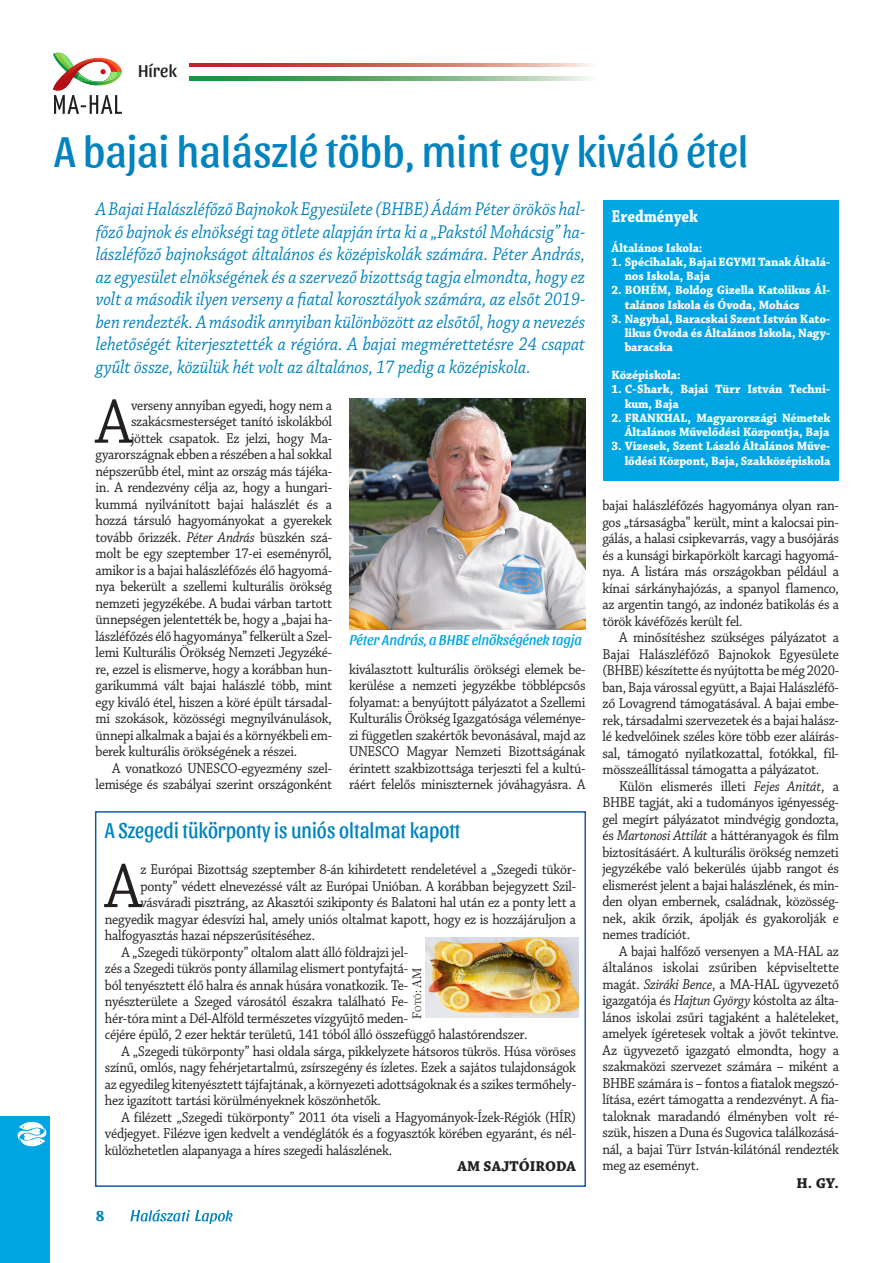
<style>
.page{position:relative;width:893px;height:1263px;background:#fff}
.page>*{position:absolute;margin:0;border:0;box-sizing:border-box;transform-origin:0 0}
.Elsőkenyér{font:65.7px "Chaparral Pro";color:#231f20;scale:.92 1}
.Főcím{font:45px "Sansita";color:#0083bf;scale:.95 1}
.cím3{font:22.5px "Sansita";color:#0083bf;scale:.88 1}
.Líd{font:italic 19.5px/22.5px "Chaparral Pro";color:#0083bf;text-align:justify;scale:.9 1}
.keretes_cím{font:700 18px "Chaparral Pro";color:#fff;scale:.85 1}
.rovatcím{font:18px "Sansita";color:#231f20}
.Kenyér{font:15px/16.5px "Chaparral Pro";letter-spacing:-.02em;color:#231f20;text-align:justify;scale:.92 1}
.Elsőkenyér-2{font:15px "Chaparral Pro";letter-spacing:-.02em;color:#231f20;scale:.92 1}
.Képaláírás{font:italic 15px "Sansita";color:#00a6e4;scale:.95 1}
.Aláírás{font:700 15px "Chaparral Pro";color:#231f20}
.t1{font:700 15px "Sansita";color:#0083bf}
.keretes_kenyer{font:700 12.75px/14.2px "Chaparral Pro";letter-spacing:-.01em;color:#fff;scale:.95 1}
.Fotós{font:12px "Adobe Caslon PFL";color:#231f20;scale:.95 1}
.s1{font-style:italic}
.s2{font-size:8.4px}
</style>
<div class="page">
<svg style="left:53px;top:53px;width:69px;height:61px"></svg>
<svg style="left:130px;top:1209px;width:103px;height:15px"></svg>
<div style="left:0;top:1116px;width:50px;height:147px;background:#00a6e4"></div>
<svg style="left:18px;top:1122px;width:28px;height:24px"></svg>
<svg style="left:189px;top:64px;width:403px;height:3px"></svg>
<svg style="left:189px;top:77px;width:400px;height:3px"></svg>
<div style="left:603px;top:201px;width:236px;height:280px;background:#00a6e4"></div>
<img style="left:349px;top:399px;width:236px;height:231px">
<div style="left:95px;top:811px;width:491px;height:376px;border:2px solid #1359a9"></div>
<img style="left:425px;top:937px;width:153px;height:80px">
<p class="rovatcím" style="left:138px;top:60px;width:40px">Hírek</p>
<p class="Főcím" style="left:54px;top:126px;width:733px">A bajai halászlé több, mint egy kiváló étel</p>
<p class="Líd" style="left:96px;top:198px;width:545px">A Bajai Halászléfőző Bajnokok Egyesülete (BHBE) Ádám Péter örökös hal&shy;főző bajnok és elnökségi tag ötlete alapján írta ki a „Pakstól Mohácsig” ha&shy;lászléfőző bajnokságot általános és középiskolák számára. Péter András, az egyesület elnökségének és a szervező bizottság tagja elmondta, hogy ez volt a második ilyen verseny a fiatal korosztályok számára, az elsőt 2019- ben rendezték. A második annyiban különbözött az elsőtől, hogy a nevezés lehetőségét kiterjesztették a régióra. A bajai megmérettetésre 24 csapat gyűlt össze, közülük hét volt az általános, 17 pedig a középiskola.</p>
<p class="keretes_cím" style="left:612px;top:206px;width:103px">Eredmények</p>
<p class="keretes_kenyer" style="left:612px;top:241px;width:97px">Általános Iskola:</p>
<p class="keretes_kenyer" style="left:625px;top:255px;width:218px;text-indent:-13px">1. Spécihalak, Bajai EGYMI Tanak Általá&shy;nos Iskola, Baja</p>
<p class="keretes_kenyer" style="left:625px;top:284px;width:218px;text-indent:-13px">2. BOHÉM, Boldog Gizella Katolikus Ál&shy;talános Iskola és Óvoda, Mohács</p>
<p class="keretes_kenyer" style="left:625px;top:312px;width:218px;text-align:justify;text-indent:-13px">3. Nagyhal, Baracskai Szent István Kato&shy;likus Óvoda és Általános Iskola, Nagy&shy;baracska</p>
<p class="keretes_kenyer" style="left:612px;top:368px;width:74px">Középiskola:</p>
<p class="keretes_kenyer" style="left:625px;top:383px;width:218px;text-indent:-13px">1. C-Shark, Bajai Türr István Techni&shy;kum, Baja</p>
<p class="keretes_kenyer" style="left:612px;top:411px;width:232px;text-align:right">2. FRANKHAL, Magyarországi Németek<br>Általános Művelődési Központja, Baja</p>
<p class="keretes_kenyer" style="left:612px;top:440px;width:232px;text-align:right">3. Vizesek, Szent László Általános Műve&shy;lődési Központ, Baja, Szakközépiskola</p>
<p class="Elsőkenyér" style="left:96px;top:385px;width:41px">A</p>
<p class="Elsőkenyér-2" style="left:131px;top:397px;width:220px">verseny annyiban egyedi, hogy nem a</p>
<p class="Elsőkenyér-2" style="left:131px;top:413px;width:220px">szakácsmesterséget tanító iskolákból</p>
<p class="Elsőkenyér-2" style="left:131px;top:430px;width:220px">jöttek csapatok. Ez jelzi, hogy Ma-</p>
<p class="Elsőkenyér-2" style="left:96px;top:446px;width:259px">gyarországnak ebben a részében a hal sokkal</p>
<p class="Elsőkenyér-2" style="left:96px;top:463px;width:259px">népszerűbb étel, mint az ország más tájéka-</p>
<p class="Elsőkenyér-2" style="left:96px;top:479px;width:259px">in. A rendezvény célja az, hogy a hungari-</p>
<p class="Elsőkenyér-2" style="left:96px;top:496px;width:258px">kummá nyilvánított bajai halászlét és a</p>
<p class="Elsőkenyér-2" style="left:96px;top:512px;width:259px">hozzá társuló hagyományokat a gyerekek</p>
<p class="Elsőkenyér-2" style="left:96px;top:529px;width:259px">tovább őrizzék. <span class="s1">Péter András</span> büszkén szá-</p>
<p class="Elsőkenyér-2" style="left:96px;top:545px;width:258px">molt be egy szeptember 17-ei eseményről,</p>
<p class="Elsőkenyér-2" style="left:96px;top:562px;width:259px">amikor is a bajai halászléfőzés élő hagyomá-</p>
<p class="Elsőkenyér-2" style="left:96px;top:578px;width:259px">nya bekerült a szellemi kulturális örökség</p>
<p class="Elsőkenyér-2" style="left:96px;top:595px;width:259px">nemzeti jegyzékébe. A budai várban tartott</p>
<p class="Elsőkenyér-2" style="left:96px;top:611px;width:259px">ünnepségen jelentették be, hogy a „bajai ha-</p>
<p class="Elsőkenyér-2" style="left:96px;top:628px;width:259px">lászléfőzés élő hagyománya” felkerült a Szel-</p>
<p class="Elsőkenyér-2" style="left:96px;top:644px;width:259px">lemi Kulturális Örökség Nemzeti Jegyzéké-</p>
<p class="Elsőkenyér-2" style="left:96px;top:661px;width:259px">re, ezzel is elismerve, hogy a korábban hun-</p>
<p class="Elsőkenyér-2" style="left:96px;top:677px;width:258px">garikummá vált bajai halászlé több, mint</p>
<p class="Elsőkenyér-2" style="left:96px;top:694px;width:259px">egy kiváló étel, hiszen a köré épült társadal-</p>
<p class="Elsőkenyér-2" style="left:96px;top:710px;width:258px">mi szokások, közösségi megnyilvánulások,</p>
<p class="Elsőkenyér-2" style="left:96px;top:727px;width:259px">ünnepi alkalmak a bajai és a környékbeli em-</p>
<p class="Elsőkenyér-2" style="left:96px;top:743px;width:221px">berek kulturális örökségének a részei.</p>
<p class="Kenyér" style="left:96px;top:760px;width:259px;text-align:right">A vonatkozó UNESCO-egyezmény szel&shy;lemisége és szabályai szerint országonként</p>
<p class="Kenyér" style="left:602px;top:498px;width:259px">bajai halászléfőzés hagyománya olyan ran&shy;gos „társaságba” került, mint a kalocsai pin&shy;gálás, a halasi csipkevarrás, vagy a busójárás és a kunsági birkapörkölt karcagi hagyomá&shy;nya. A listára más országokban például a kínai sárkányhajózás, a spanyol flamenco, az argentin tangó, az indonéz batikolás és a török kávéfőzés került fel.</p>
<p class="Kenyér" style="left:602px;top:630px;width:259px;text-indent:17px">A minősítéshez szükséges pályázatot a Bajai Halászléfőző Bajnokok Egyesülete (BHBE) készítette és nyújtotta be még 2020- ban, Baja várossal együtt, a Bajai Halászléfő&shy;ző Lovagrend támogatásával. A bajai embe&shy;rek, társadalmi szervezetek és a bajai halász&shy;lé kedvelőinek széles köre több ezer aláírás&shy;sal, támogató nyilatkozattal, fotókkal, fil&shy;mösszeállítással támogatta a pályázatot.</p>
<p class="Kenyér" style="left:602px;top:778px;width:259px;text-indent:17px">Külön elismerés illeti <span class="s1">Fejes Anitát</span>, a BHBE tagját, aki a tudományos igényesség&shy;gel megírt pályázatot mindvégig gondozta, és <span class="s1">Martonosi Attilát</span> a háttéranyagok és film biztosításáért. A kulturális örökség nemzeti jegyzékébe való bekerülés újabb rangot és elismerést jelent a bajai halászlének, és min&shy;den olyan embernek, családnak, közösség&shy;nek, akik őrzik, ápolják és gyakorolják e nemes tradíciót.</p>
<p class="Kenyér" style="left:602px;top:943px;width:259px;text-indent:17px">A bajai halfőző versenyen a MA-HAL az általános iskolai zsűriben képviseltette magát. <span class="s1">Sziráki Bence</span>, a MA-HAL ügyvezető igazgatója és <span class="s1">Hajtun György</span> kóstolta az álta&shy;lános iskolai zsűri tagjaként a halételeket, amelyek ígéretesek voltak a jövőt tekintve.<br>Az ügyvezető igazgató elmondta, hogy a szakmaközi szervezet számára – miként a BHBE számára is – fontos a fiatalok megszó&shy;lítása, ezért támogatta a rendezvényt. A fia&shy;taloknak maradandó élményben volt ré&shy;szük, hiszen a Duna és Sugovica találkozásá&shy;nál, a bajai Türr István-kilátónál rendezték meg az eseményt.</p>
<p class="Aláírás" style="left:796px;top:1174px;width:44px">H. GY.</p>
<p class="Képaláírás" style="left:349px;top:631px;width:246px">Péter András, a BHBE elnökségének tagja</p>
<p class="Kenyér" style="left:349px;top:661px;width:259px">kiválasztott kulturális örökségi elemek be&shy;kerülése a nemzeti jegyzékbe többlépcsős folyamat: a benyújtott pályázatot a Szellemi Kulturális Örökség Igazgatósága véleménye&shy;zi független szakértők bevonásával, majd az UNESCO Magyar Nemzeti Bizottságának érintett szakbizottsága terjeszti fel a kultú&shy;ráért felelős miniszternek jóváhagyásra. A</p>
<p class="cím3" style="left:105px;top:817px;width:406px">A Szegedi tükörponty is uniós oltalmat kapott</p>
<p class="Elsőkenyér" style="left:105px;top:850px;width:41px">A</p>
<p class="Elsőkenyér-2" style="left:140px;top:861px;width:475px">z Európai Bizottság szeptember 8-án kihirdetett rendeletével a „Szegedi tükör-</p>
<p class="Elsőkenyér-2" style="left:140px;top:877px;width:475px">ponty” védett elnevezéssé vált az Európai Unióban. A korábban bejegyzett Szil-</p>
<p class="Elsőkenyér-2" style="left:140px;top:894px;width:475px">vásváradi pisztráng, az Akasztói szikiponty és Balatoni hal után ez a ponty lett a</p>
<p class="Elsőkenyér-2" style="left:105px;top:910px;width:514px">negyedik magyar édesvízi hal, amely uniós oltalmat kapott, hogy ez is hozzájáruljon a</p>
<p class="Elsőkenyér-2" style="left:105px;top:927px;width:230px">halfogyasztás hazai népszerűsítéséhez.</p>
<p class="Kenyér" style="left:105px;top:944px;width:461px;text-align:left;text-indent:17px">A „Szegedi tükörponty” oltalom alatt álló földrajzi jel-<br>zés a Szegedi tükrös ponty államilag elismert pontyfajtá-<br>ból tenyésztett élő halra és annak húsára vonatkozik. Te-<br>nyészterülete a Szeged városától északra található Fe-<br>hér-tóra mint a Dél-Alföld természetes vízgyűjtő meden-<br>céjére épülő, 2 ezer hektár területű, 141 tóból álló összefüggő halastórendszer.</p>
<p class="Kenyér" style="left:105px;top:1043px;width:514px;text-indent:17px">A „Szegedi tükörponty” hasi oldala sárga, pikkelyzete hátsoros tükrös. Húsa vöröses színű, omlós, nagy fehérjetartalmú, zsírszegény és ízletes. Ezek a sajátos tulajdonságok az egyedileg kitenyésztett tájfajtának, a környezeti adottságoknak és a szikes termőhely&shy;hez igazított tartási körülményeknek köszönhetők.</p>
<p class="Kenyér" style="left:105px;top:1109px;width:514px;text-indent:17px">A filézett „Szegedi tükörponty” 2011 óta viseli a Hagyományok-Ízek-Régiók (HÍR) védjegyet. Filézve igen kedvelt a vendéglátók és a fogyasztók körében egyaránt, és nél&shy;külözhetetlen alapanyaga a híres szegedi halászlének.</p>
<p class="Aláírás" style="left:457px;top:1157px;width:120px">AM SAJTÓIRODA</p>
<p class="Fotós" style="left:410px;top:1018px;width:55px;rotate:-90deg">F<span class="s2">otó</span>: AM</p>
<p class="t1" style="left:96px;top:1207px;width:10px">8</p>
</div>
